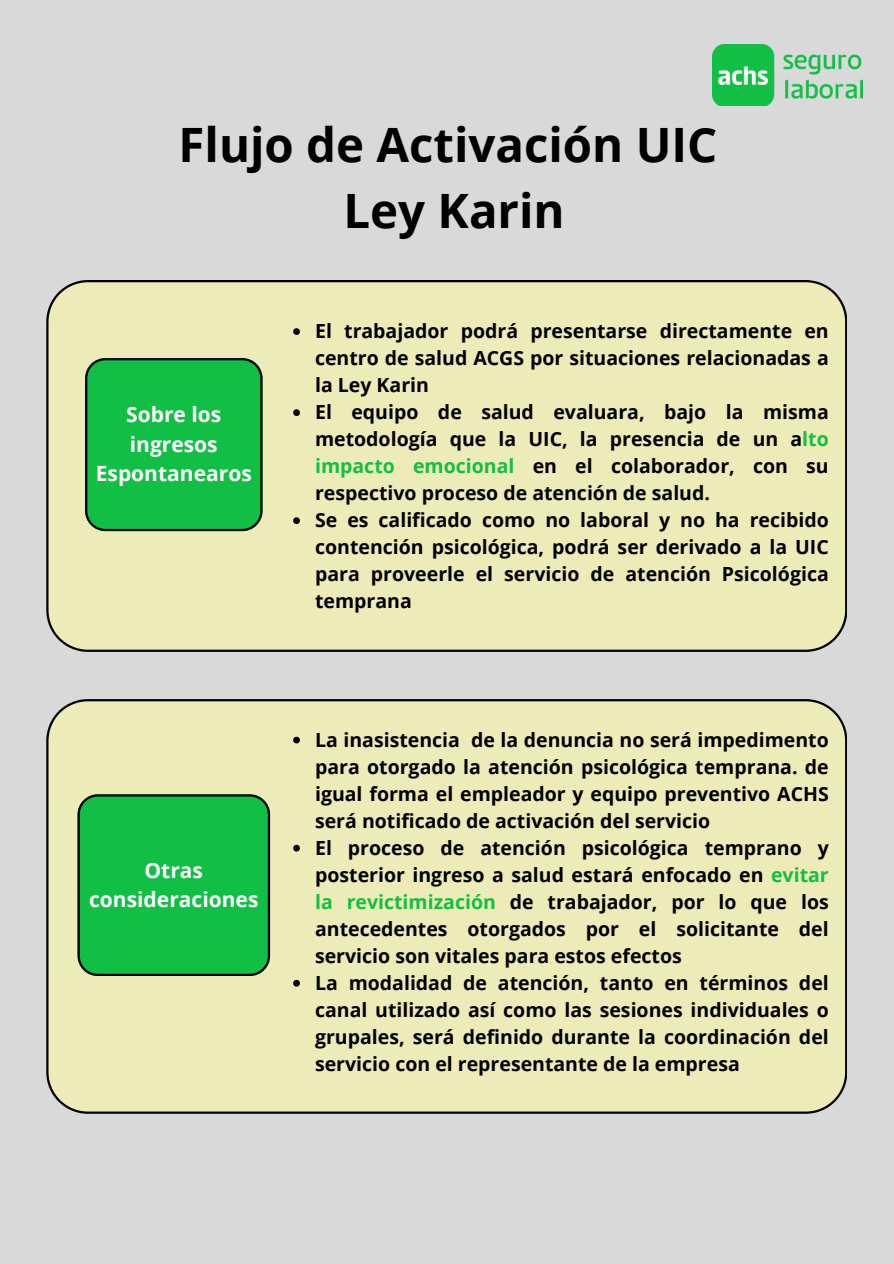
<style>
.page{position:relative;width:894px;height:1264px;background:#fff}
.page>*{position:absolute;margin:0;border:0;box-sizing:border-box;transform-origin:0 0}
.t1{font:700 47.4px/66.2px "Open Sans";color:#000;text-align:center}
.t2{font:700 21px/29.2px "Open Sans";color:#fff;text-align:center}
.t3{font:700 19.5px/27px "Open Sans";color:#000;text-align:justify}
.s1{color:#12bf45}
</style>
<div class="page">
<div style="left:0;top:0;width:893px;height:1263px;background:#d9d9d9"></div>
<div style="left:46px;top:280px;width:800px;height:371px;background:#edebb8"></div>
<div style="left:46px;top:699px;width:800px;height:414px;background:#edebb8"></div>
<svg style="left:85px;top:358px;width:177px;height:173px;background:#13b643"></svg>
<div style="left:77px;top:794px;width:193px;height:181px;background:#12bf45"></div>
<img style="left:712px;top:45px;width:150px;height:61px">
<svg style="left:293px;top:328px;width:7px;height:7px"></svg>
<svg style="left:293px;top:409px;width:7px;height:7px"></svg>
<svg style="left:293px;top:517px;width:7px;height:7px"></svg>
<svg style="left:293px;top:736px;width:7px;height:7px"></svg>
<svg style="left:293px;top:844px;width:7px;height:7px"></svg>
<svg style="left:293px;top:979px;width:7px;height:7px"></svg>
<p class="t1" style="left:178px;top:111px;width:540px">Flujo de Activación UIC<br>Ley Karin</p>
<p class="t2" style="left:96px;top:399px;width:157px">Sobre los ingresos<br>Espontanearos</p>
<h1 class="t2" style="left:89px;top:854px;width:171px">Otras consideraciones</h1>
<p class="t3" style="left:315px;top:317px;width:515px">El trabajador podrá presentarse directamente en centro de salud ACGS por situaciones relacionadas a la Ley Karin</p>
<p class="t3" style="left:315px;top:398px;width:515px">El equipo de salud evaluara, bajo la misma metodología que la UIC, la presencia de un a<span class="s1">lto impacto emocional</span> en el colaborador, con su respectivo proceso de atención de salud.</p>
<h2 class="t3" style="left:315px;top:506px;width:515px">Se es calificado como no laboral y no ha recibido contención psicológica, podrá ser derivado a la UIC para proveerle el servicio de atención Psicológica temprana</h2>
<p class="t3" style="left:315px;top:725px;width:515px">La inasistencia de la denuncia no será impedimento para otorgado la atención psicológica temprana. de igual forma el empleador y equipo preventivo ACHS será notificado de activación del servicio</p>
<p class="t3" style="left:315px;top:833px;width:515px">El proceso de atención psicológica temprano y posterior ingreso a salud estará enfocado en <span class="s1">evitar la revictimización</span> de trabajador, por lo que los antecedentes otorgados por el solicitante del servicio son vitales para estos efectos</p>
<p class="t3" style="left:315px;top:968px;width:515px">La modalidad de atención, tanto en términos del canal utilizado así como las sesiones individuales o grupales, será definido durante la coordinación del servicio con el representante de la empresa</p>
</div>
